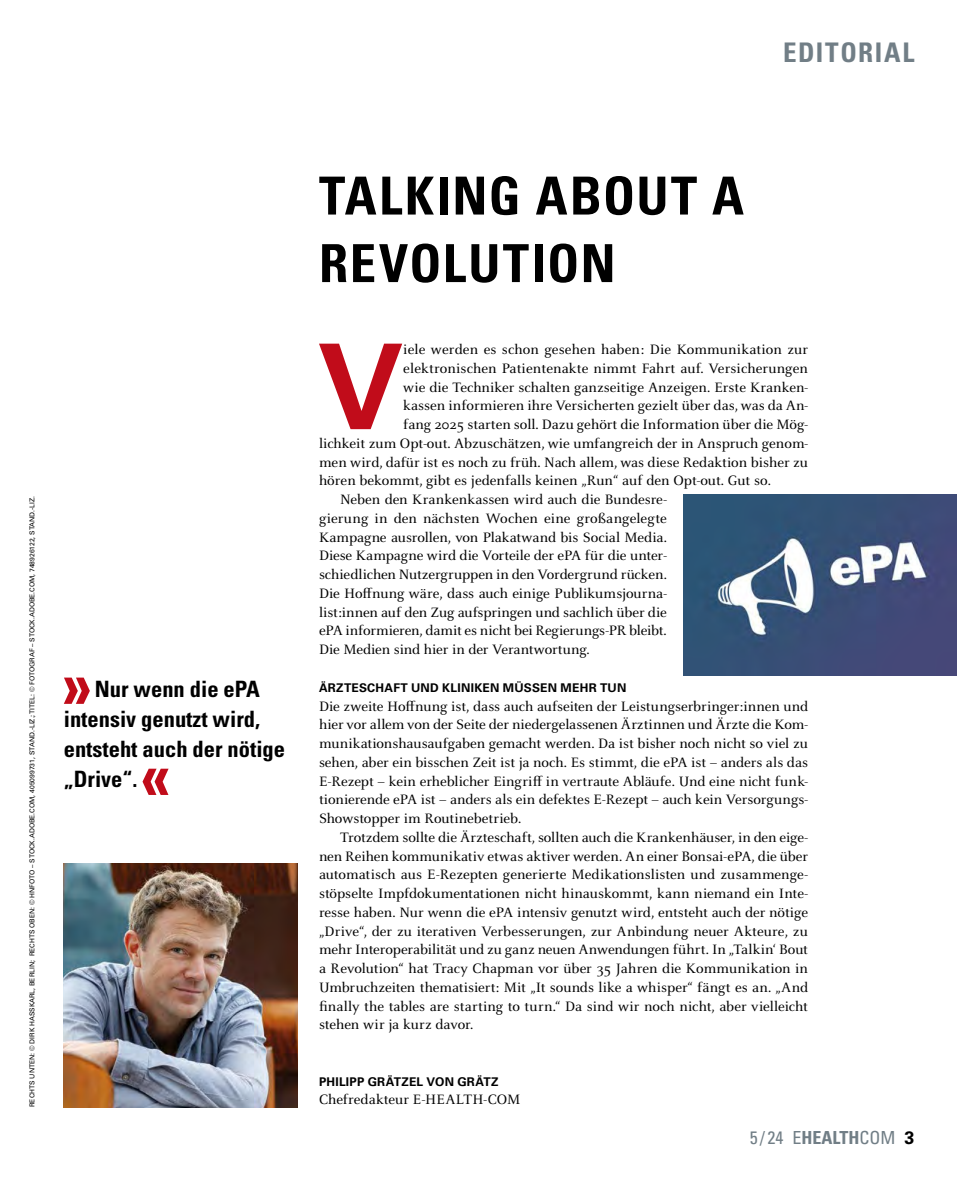
<style>
.page{position:relative;width:957px;height:1191px;background:#fff}
.page>*{position:absolute;margin:0;border:0;box-sizing:border-box;transform-origin:0 0}
.t1{font:700 118.8px "Univers LT Std";color:#c10c1a}
.t2{font:700 condensed 52.5px/67.5px "Univers LT Std";letter-spacing:.03em;color:#000}
.t3{font:700 condensed 27px "Univers LT Std";letter-spacing:.06em;color:#717e86}
.t4{font:700 condensed 22.5px/30px "Univers LT Std";color:#000}
.t5{font:condensed 18px "Univers LT Std";color:#717e86}
.t6{font:15px/18.8px "Celeste OT";color:#000;text-align:justify}
.t7{font:700 12px "Univers LT Std";letter-spacing:.02em;color:#000}
.t8{font:6.75px "Univers LT Std";color:#000}
.s1{font-weight:700}
.s2{font-weight:700;font-stretch:normal;color:#000}
</style>
<div class="page">
<svg style="left:64px;top:677px;width:26px;height:27px"></svg>
<svg style="left:142px;top:768px;width:27px;height:27px"></svg>
<img style="left:684px;top:495px;width:273px;height:180px">
<img style="left:64px;top:863px;width:234px;height:244px">
<h3 class="t3" style="left:783px;top:36px;width:133px">EDITORIAL</h3>
<p class="t8" style="left:28px;top:1107px;width:612px;rotate:-90deg">RECHTS UNTEN: © DIRK HASSKARL, BERLIN; RECHTS OBEN: © HNFOTO – STOCK.ADOBE.COM, 405099731, STAND.-LIZ.; TITEL: © FOTOGRAF – STOCK.ADOBE.COM, 748926122, STAND.-LIZ.</p>
<h3 class="t4" style="left:64px;top:674px;width:223px;text-indent:31px">Nur wenn die ePA intensiv genutzt wird, entsteht auch der nötige „Drive“.</h3>
<h2 class="t2" style="left:319px;top:162px;width:426px">TALKING ABOUT A<br>REVOLUTION</h2>
<h1 class="t1" style="left:317px;top:318px;width:87px">V</h1>
<p class="t6" style="left:403px;top:340px;width:406px">iele werden es schon gesehen haben: Die Kommunikation zur</p>
<p class="t6" style="left:403px;top:359px;width:406px">elektronischen Patientenakte nimmt Fahrt auf. Versicherungen</p>
<p class="t6" style="left:403px;top:377px;width:406px">wie die Techniker schalten ganzseitige Anzeigen. Erste Kranken-</p>
<p class="t6" style="left:403px;top:396px;width:406px">kassen informieren ihre Versicherten gezielt über das, was da An-</p>
<p class="t6" style="left:403px;top:415px;width:406px">fang 2025 starten soll. Dazu gehört die Information über die Mög-</p>
<p class="t6" style="left:319px;top:434px;width:491px">lichkeit zum Opt-out. Abzuschätzen, wie umfangreich der in Anspruch genom-</p>
<p class="t6" style="left:319px;top:452px;width:490px">men wird, dafür ist es noch zu früh. Nach allem, was diese Redaktion bisher zu</p>
<p class="t6" style="left:319px;top:471px;width:453px">hören bekommt, gibt es jedenfalls keinen „Run“ auf den Opt-out. Gut so.</p>
<p class="t6" style="left:340px;top:490px;width:328px">Neben den Krankenkassen wird auch die Bundesre-</p>
<p class="t6" style="left:319px;top:509px;width:349px">gierung in den nächsten Wochen eine großangelegte</p>
<p class="t6" style="left:319px;top:527px;width:349px">Kampagne ausrollen, von Plakatwand bis Social Media.</p>
<p class="t6" style="left:319px;top:546px;width:349px">Diese Kampagne wird die Vorteile der ePA für die unter-</p>
<p class="t6" style="left:319px;top:565px;width:349px">schiedlichen Nutzergruppen in den Vordergrund rücken.</p>
<p class="t6" style="left:319px;top:584px;width:349px">Die Hoffnung wäre, dass auch einige Publikumsjourna-</p>
<p class="t6" style="left:319px;top:602px;width:349px">list:innen auf den Zug aufspringen und sachlich über die</p>
<p class="t6" style="left:319px;top:621px;width:349px">ePA informieren, damit es nicht bei Regierungs-PR bleibt.</p>
<p class="t6" style="left:319px;top:640px;width:272px">Die Medien sind hier in der Verantwortung.</p>
<p class="t7" style="left:319px;top:680px;width:309px">ÄRZTESCHAFT UND KLINIKEN MÜSSEN MEHR TUN</p>
<p class="t6" style="left:319px;top:696px;width:491px">Die zweite Hoffnung ist, dass auch aufseiten der Leistungserbringer:innen und hier vor allem von der Seite der niedergelassenen Ärztinnen und Ärzte die Kom&shy;munikationshausaufgaben gemacht werden. Da ist bisher noch nicht so viel zu sehen, aber ein bisschen Zeit ist ja noch. Es stimmt, die ePA ist – anders als das E-Rezept – kein erheblicher Eingriff in vertraute Abläufe. Und eine nicht funk&shy;tionierende ePA ist – anders als ein defektes E-Rezept – auch kein Versorgungs-Showstopper im Routinebetrieb.</p>
<p class="t6" style="left:319px;top:827px;width:491px;text-indent:21px">Trotzdem sollte die Ärzteschaft, sollten auch die Krankenhäuser, in den eige&shy;nen Reihen kommunikativ etwas aktiver werden. An einer Bonsai-ePA, die über automatisch aus E-Rezepten generierte Medikationslisten und zusammenge&shy;stöpselte Impfdokumentationen nicht hinauskommt, kann niemand ein Inte&shy;resse haben. Nur wenn die ePA intensiv genutzt wird, entsteht auch der nötige „Drive“, der zu iterativen Verbesserungen, zur Anbindung neuer Akteure, zu mehr Interoperabilität und zu ganz neuen Anwendungen führt. In „Talkin‘ Bout a Revolution“ hat Tracy Chapman vor über 35 Jahren die Kommunikation in Umbruchzeiten thematisiert: Mit „It sounds like a whisper“ fängt es an. „And finally the tables are starting to turn.“ Da sind wir noch nicht, aber vielleicht stehen wir ja kurz davor.</p>
<p class="t7" style="left:319px;top:1074px;width:181px">PHILIPP GRÄTZEL VON GRÄTZ</p>
<p class="t6" style="left:319px;top:1090px;width:203px">Chefredakteur E-HEALTH-COM</p>
<p class="t5" style="left:750px;top:1126px;width:166px">5 / 24 E<span class="s1">HEALTH</span>COM <span class="s2">3</span></p>
</div>
